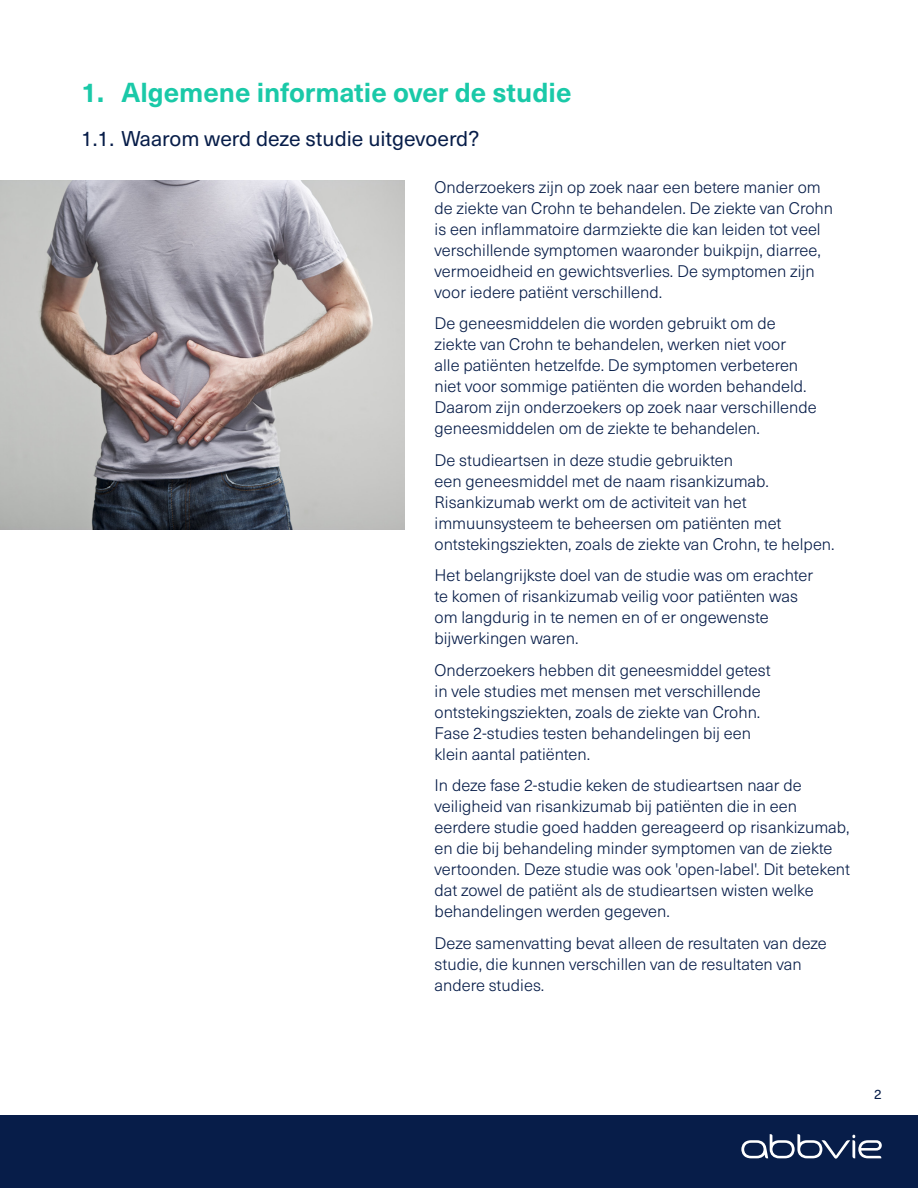
<style>
.page{position:relative;width:918px;height:1188px;background:#fff}
.page>*{position:absolute;margin:0;border:0;box-sizing:border-box;transform-origin:0 0}
.Hd_1{font:700 27px "Neue Haas Unica Pro";color:#1ac9a8}
.Sub_Hd_1{font:21px "Neue Haas Unica Pro";color:#071d49}
.Body_1{font:300 16.5px/21px "Neue Haas Unica Pro";color:#071d49}
.t1{font:13.5px "Neue Haas Unica Pro";color:#071d49}
</style>
<div class="page">
<img style="left:0;top:180px;width:405px;height:349px">
<div style="left:0;top:1115px;width:918px;height:73px;background:#071d49"></div>
<svg style="left:741px;top:1134px;width:141px;height:25px"></svg>
<p class="Hd_1" style="left:81px;top:76px;width:492px">1. Algemene informatie over de studie</p>
<p class="Sub_Hd_1" style="left:81px;top:126px;width:400px">1.1. Waarom werd deze studie uitgevoerd?</p>
<p class="Body_1" style="left:435px;top:177px;width:400px">Onderzoekers zijn op zoek naar een betere manier om de ziekte van Crohn te behandelen. De ziekte van Crohn is een inflammatoire darmziekte die kan leiden tot veel verschillende symptomen waaronder buikpijn, diarree, vermoeidheid en gewichtsverlies. De symptomen zijn voor iedere patiënt verschillend.</p>
<p class="Body_1" style="left:435px;top:313px;width:384px">De geneesmiddelen die worden gebruikt om de ziekte van Crohn te behandelen, werken niet voor<br>alle patiënten hetzelfde. De symptomen verbeteren niet voor sommige patiënten die worden behandeld.<br>Daarom zijn onderzoekers op zoek naar verschillende geneesmiddelen om de ziekte te behandelen.</p>
<p class="Body_1" style="left:435px;top:450px;width:402px">De studieartsen in deze studie gebruikten<br>een geneesmiddel met de naam risankizumab.<br>Risankizumab werkt om de activiteit van het immuunsysteem te beheersen om patiënten met ontstekingsziekten, zoals de ziekte van Crohn, te helpen.</p>
<p class="Body_1" style="left:435px;top:565px;width:380px">Het belangrijkste doel van de studie was om erachter te komen of risankizumab veilig voor patiënten was om langdurig in te nemen en of er ongewenste bijwerkingen waren.</p>
<p class="Body_1" style="left:435px;top:660px;width:338px">Onderzoekers hebben dit geneesmiddel getest in vele studies met mensen met verschillende ontstekingsziekten, zoals de ziekte van Crohn.<br>Fase 2-studies testen behandelingen bij een klein aantal patiënten.</p>
<p class="Body_1" style="left:435px;top:775px;width:417px">In deze fase 2-studie keken de studieartsen naar de veiligheid van risankizumab bij patiënten die in een eerdere studie goed hadden gereageerd op risankizumab, en die bij behandeling minder symptomen van de ziekte vertoonden. Deze studie was ook 'open-label'. Dit betekent dat zowel de patiënt als de studieartsen wisten welke behandelingen werden gegeven.</p>
<p class="Body_1" style="left:435px;top:933px;width:394px">Deze samenvatting bevat alleen de resultaten van deze studie, die kunnen verschillen van de resultaten van andere studies.</p>
<p class="t1" style="left:874px;top:1086px;width:9px">2</p>
</div>
